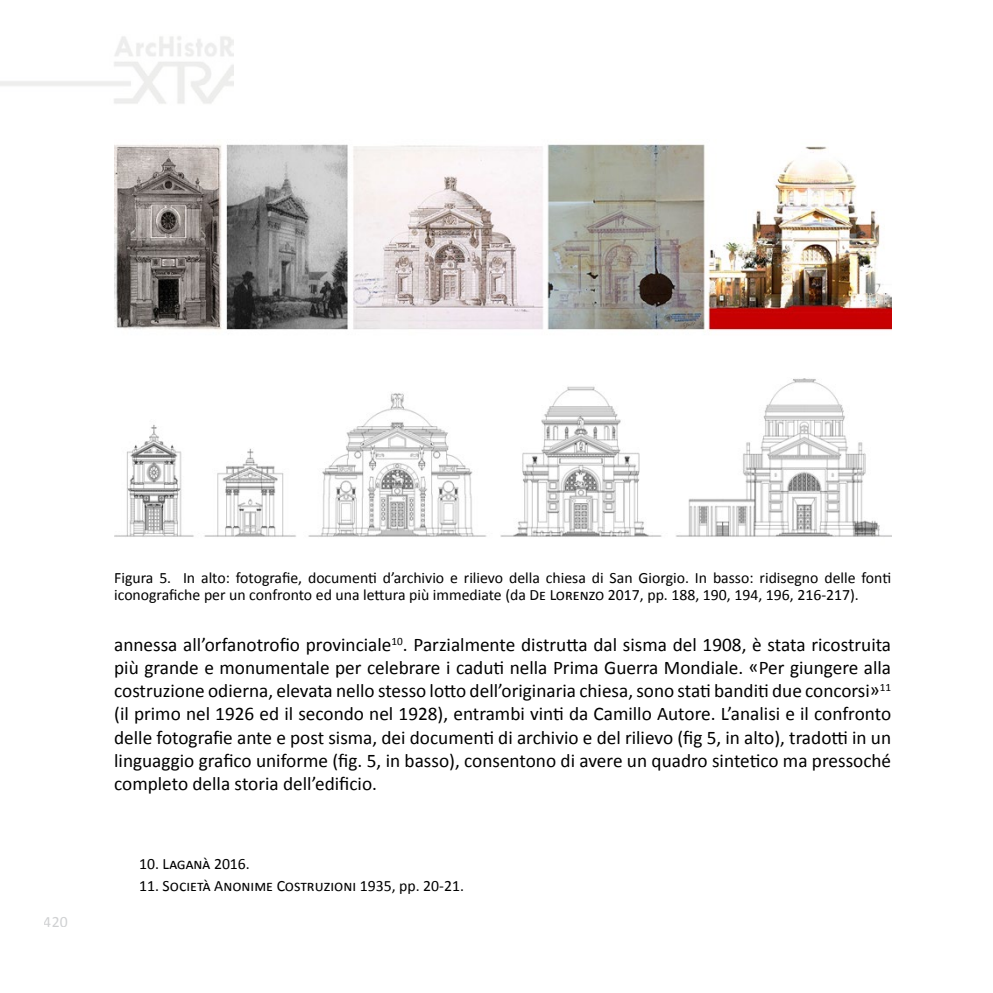
<style>
.page{position:relative;width:993px;height:993px;background:#fff}
.page>*{position:absolute;margin:0;border:0;box-sizing:border-box;transform-origin:0 0}
.t1{font:19.25px/23.1px "Calibri";color:#000;text-align:justify}
.t2{font:15.75px/17.2px "Calibri";color:#000}
.t3{font:15.75px "Calibri";color:#a9abae}
</style>
<div class="page">
<img style="left:114px;top:144px;width:776px;height:393px">
<p class="t3" style="left:44px;top:910px;width:25px">420</p>
<p class="t2" style="left:114px;top:569px;width:778px">Figura 5. In alto: fotografie, documenti d’archivio e rilievo della chiesa di San Giorgio. In basso: ridisegno delle fonti iconografiche per un confronto ed una lettura più immediate (da De Lorenzo 2017, pp. 188, 190, 194, 196, 216-217).</p>
<p class="t1" style="left:114px;top:632px;width:778px">annessa all’orfanotrofio provinciale<sup>10</sup>. Parzialmente distrutta dal sisma del 1908, è stata ricostruita più grande e monumentale per celebrare i caduti nella Prima Guerra Mondiale. «Per giungere alla costruzione odierna, elevata nello stesso lotto dell’originaria chiesa, sono stati banditi due concorsi»<sup>11 </sup>(il primo nel 1926 ed il secondo nel 1928), entrambi vinti da Camillo Autore. L’analisi e il confronto delle fotografie ante e post sisma, dei documenti di archivio e del rilievo (fig 5, in alto), tradotti in un linguaggio grafico uniforme (fig. 5, in basso), consentono di avere un quadro sintetico ma pressoché completo della storia dell’edificio.</p>
<p class="t2" style="left:139px;top:854px;width:112px">10. Laganà 2016.</p>
<p class="t2" style="left:139px;top:876px;width:326px">11. Società Anonime Costruzioni 1935, pp. 20-21.</p>
</div>
